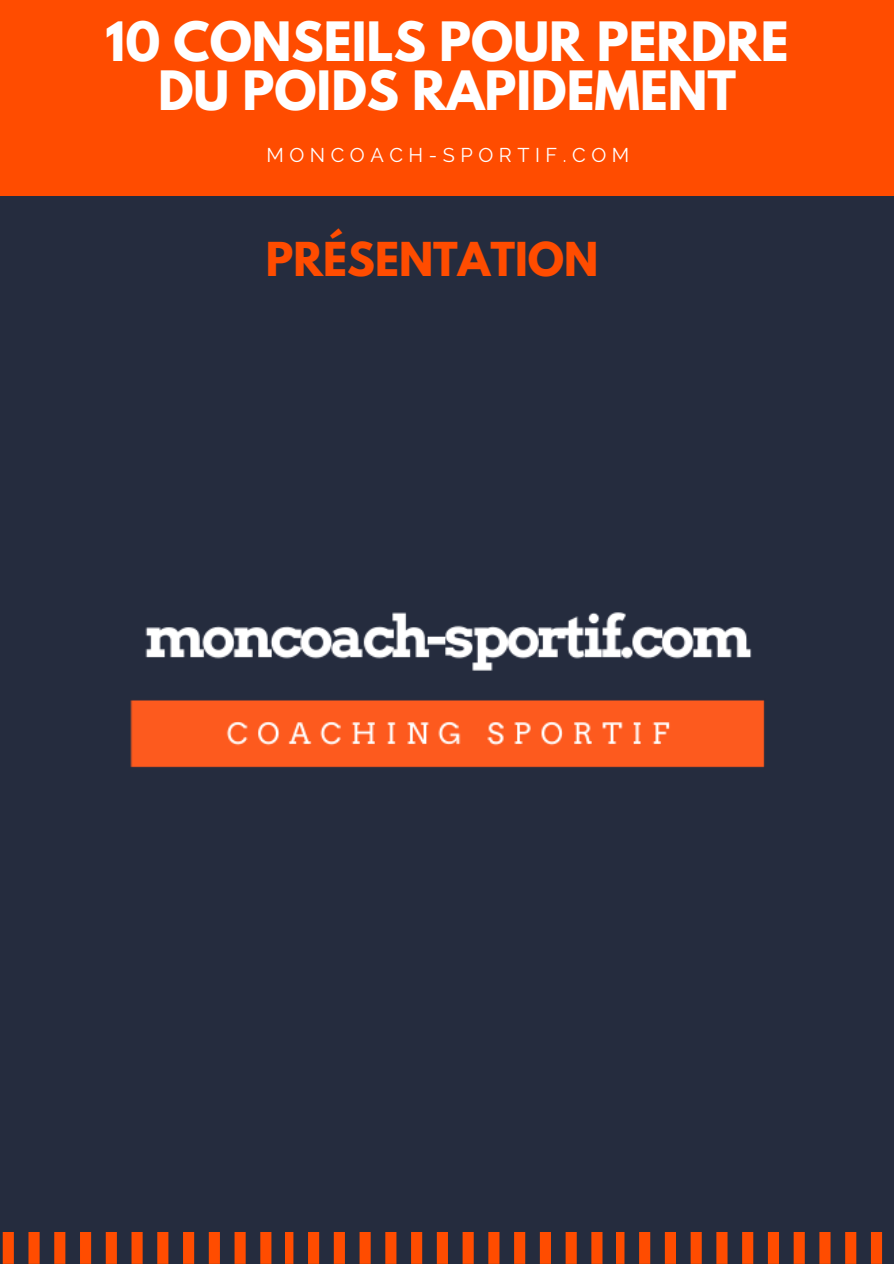
<style>
.page{position:relative;width:894px;height:1264px;background:#fff}
.page>*{position:absolute;margin:0;border:0;box-sizing:border-box;transform-origin:0 0}
.t1{font:700 48px/49.5px "League Spartan";color:#fff;text-align:center}
.t2{font:700 41.4px "League Spartan";color:#ff4c00}
.t3{font:19.8px "Raleway";letter-spacing:.28em;color:#fff}
</style>
<div class="page">
<div style="left:0;top:0;width:893px;height:1263px;background:#252c3e"></div>
<div style="left:0;top:0;width:893px;height:195px;background:#ff4c00"></div>
<svg style="left:2px;top:1232px;width:270px;height:31px"></svg>
<svg style="left:286px;top:1232px;width:317px;height:31px"></svg>
<svg style="left:616px;top:1232px;width:267px;height:31px"></svg>
<img style="left:130px;top:612px;width:635px;height:156px">
<p class="t1" style="left:106px;top:23px;width:684px">10 CONSEILS POUR PERDRE<br>DU POIDS RAPIDEMENT</p>
<p class="t3" style="left:266px;top:143px;width:364px">MONCOACH-SPORTIF.COM</p>
<p class="t2" style="left:266px;top:239px;width:334px">PRÉSENTATION</p>
</div>
